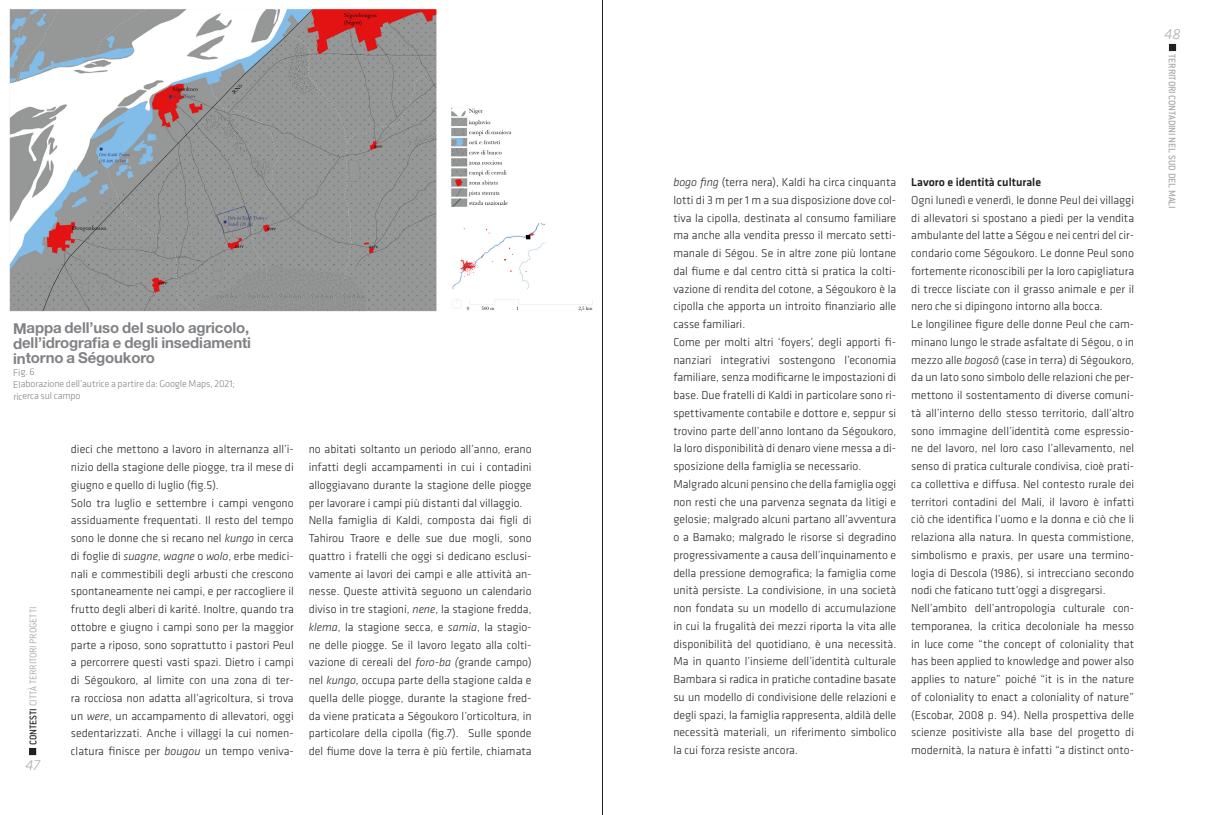
<style>
.page{position:relative;width:1205px;height:815px;background:#fff}
.page>*{position:absolute;margin:0;border:0;box-sizing:border-box;transform-origin:0 0}
.Dida___Citazioni_pic{font:700 15px/15.1px "Helvetica Neue LT Pro";letter-spacing:-.015em;color:#808285;text-align:justify}
.t1{font:italic 300 15px "Klavika";color:#a8a9ad}
.No_Spacing{font:300 11.88px/17.8px "Klavika";color:#231f20;text-align:justify}
.No_Spacing-2{font:500 11.88px "Klavika";color:#231f20}
.t2{font:500 10.62px "Conduit ITC";letter-spacing:-.01em;color:#a8a9ad}
.t3{font:300 10.62px "Conduit ITC";letter-spacing:-.01em;color:#a8a9ad}
.Dida__Citazioni_picc{font:300 10px/12.2px "Klavika";letter-spacing:-.015em;color:#808285}
.s1{font-weight:500;color:#231f20}
.s2{font-style:italic}
</style>
<div class="page">
<div style="left:29px;top:748px;width:7px;height:7px;border:1px solid #231f20"></div>
<div style="left:1169px;top:44px;width:7px;height:7px;border:1px solid #231f20"></div>
<hr style="left:602px;top:0;width:1px;height:815px;background:#231f20">
<img style="left:9px;top:8px;width:584px;height:304px">
<p class="Dida___Citazioni_pic" style="left:13px;top:320px;width:239px">Mappa dell’uso del suolo agricolo, dell’idrografia e degli insediamenti intorno a Ségoukoro</p>
<p class="Dida__Citazioni_picc" style="left:13px;top:366px;width:23px">Fig. 6</p>
<p class="Dida__Citazioni_picc" style="left:13px;top:378px;width:223px">Elaborazione dell’autrice a partire da: Google Maps, 2021; ricerca sul campo</p>
<p class="t3" style="left:27px;top:745px;width:140px;rotate:-90deg"><span class="s1">CONTESTI</span> CITTÀ TERRITORI PROGETTI</p>
<p class="t1" style="left:25px;top:756px;width:16px">47</p>
<p class="No_Spacing" style="left:71px;top:441px;width:224px">dieci che mettono a lavoro in alternanza all’i&shy;nizio della stagione delle piogge, tra il mese di giugno e quello di luglio (fig.5).</p>
<p class="No_Spacing" style="left:71px;top:494px;width:224px">Solo tra luglio e settembre i campi vengono assiduamente frequentati. Il resto del tempo sono le donne che si recano nel <span class="s2">kungo</span> in cerca di foglie di <span class="s2">suagne</span>, <span class="s2">wagne</span> o <span class="s2">wolo</span>, erbe medici&shy;nali e commestibili degli arbusti che crescono spontaneamente nei campi, e per raccogliere il frutto degli alberi di karité. Inoltre, quando tra ottobre e giugno i campi sono per la maggior parte a riposo, sono soprattutto i pastori Peul a percorrere questi vasti spazi. Dietro i campi di Ségoukoro, al limite con una zona di ter&shy;ra rocciosa non adatta all’agricoltura, si trova un <span class="s2">were</span>, un accampamento di allevatori, oggi sedentarizzati. Anche i villaggi la cui nomen&shy;clatura finisce per <span class="s2">bougou</span> un tempo veniva-</p>
<p class="No_Spacing" style="left:309px;top:441px;width:224px">no abitati soltanto un periodo all’anno, erano infatti degli accampamenti in cui i contadini alloggiavano durante la stagione delle piogge per lavorare i campi più distanti dal villaggio.</p>
<p class="No_Spacing" style="left:309px;top:512px;width:224px">Nella famiglia di Kaldi, composta dai figli di Tahirou Traore e delle sue due mogli, sono quattro i fratelli che oggi si dedicano esclusi&shy;vamente ai lavori dei campi e alle attività an&shy;nesse. Queste attività seguono un calendario diviso in tre stagioni, <span class="s2">nene</span>, la stagione fredda, <span class="s2">klema</span>, la stagione secca, e <span class="s2">samia</span>, la stagio&shy;ne delle piogge. Se il lavoro legato alla colti&shy;vazione di cereali del <span class="s2">foro-ba (</span>grande campo) nel <span class="s2">kungo</span>, occupa parte della stagione calda e quella delle piogge, durante la stagione fred&shy;da viene praticata a Ségoukoro l’orticoltura, in particolare della cipolla (fig.7). Sulle sponde del fiume dove la terra è più fertile, chiamata</p>
<p class="No_Spacing" style="left:673px;top:173px;width:224px"><span class="s2">bogo fing</span> (terra nera), Kaldi ha circa cinquanta lotti di 3 m per 1 m a sua disposizione dove col&shy;tiva la cipolla, destinata al consumo familiare ma anche alla vendita presso il mercato setti&shy;manale di Ségou. Se in altre zone più lontane dal fiume e dal centro città si pratica la colti&shy;vazione di rendita del cotone, a Ségoukoro è la cipolla che apporta un introito finanziario alle casse familiari.</p>
<p class="No_Spacing" style="left:673px;top:333px;width:224px">Come per molti altri ‘foyers’, degli apporti fi&shy;nanziari integrativi sostengono l’economia familiare, senza modificarne le impostazioni di base. Due fratelli di Kaldi in particolare sono ri&shy;spettivamente contabile e dottore e, seppur si trovino parte dell’anno lontano da Ségoukoro, la loro disponibilità di denaro viene messa a di&shy;sposizione della famiglia se necessario.</p>
<p class="No_Spacing" style="left:673px;top:475px;width:224px">Malgrado alcuni pensino che della famiglia oggi non resti che una parvenza segnata da litigi e gelosie; malgrado alcuni partano all’avventura o a Bamako; malgrado le risorse si degradino progressivamente a causa dell’inquinamento e della pressione demografica; la famiglia come unità persiste. La condivisione, in una società non fondata su un modello di accumulazione in cui la frugalità dei mezzi riporta la vita alle disponibilità del quotidiano, è una necessità.<br>Ma in quanto l’insieme dell’identità culturale Bambara si radica in pratiche contadine basate su un modello di condivisione delle relazioni e degli spazi, la famiglia rappresenta, aldilà delle necessità materiali, un riferimento simbolico la cui forza resiste ancora.</p>
<p class="No_Spacing-2" style="left:911px;top:176px;width:131px">Lavoro e identità culturale</p>
<p class="No_Spacing" style="left:911px;top:191px;width:224px">Ogni lunedì e venerdì, le donne Peul dei villaggi di allevatori si spostano a piedi per la vendita ambulante del latte a Ségou e nei centri del cir&shy;condario come Ségoukoro. Le donne Peul sono fortemente riconoscibili per la loro capigliatura di trecce lisciate con il grasso animale e per il nero che si dipingono intorno alla bocca.</p>
<p class="No_Spacing" style="left:911px;top:315px;width:224px">Le longilinee figure delle donne Peul che cam&shy;minano lungo le strade asfaltate di Ségou, o in mezzo alle <span class="s2">bogosô</span> (case in terra) di Ségoukoro, da un lato sono simbolo delle relazioni che per&shy;mettono il sostentamento di diverse comuni&shy;tà all’interno dello stesso territorio, dall’altro sono immagine dell’identità come espressio&shy;ne del lavoro, nel loro caso l’allevamento, nel senso di pratica culturale condivisa, cioè prati&shy;ca collettiva e diffusa. Nel contesto rurale dei territori contadini del Mali, il lavoro è infatti ciò che identifica l’uomo e la donna e ciò che li relaziona alla natura. In questa commistione, simbolismo e praxis, per usare una termino&shy;logia di Descola (1986), si intrecciano secondo nodi che faticano tutt’oggi a disgregarsi.</p>
<p class="No_Spacing" style="left:911px;top:599px;width:224px">Nell’ambito dell’antropologia culturale con&shy;temporanea, la critica decoloniale ha messo in luce come “the concept of coloniality that has been applied to knowledge and power also applies to nature” poiché “it is in the nature of coloniality to enact a coloniality of nature” (Escobar, 2008 p. 94). Nella prospettiva delle scienze positiviste alla base del progetto di modernità, la natura è infatti “a distinct onto-</p>
<p class="t1" style="left:1164px;top:25px;width:18px">48</p>
<p class="t2" style="left:1178px;top:54px;width:156px;rotate:90deg">TERRITORI CONTADINI NEL SUD DEL MALI</p>
</div>
